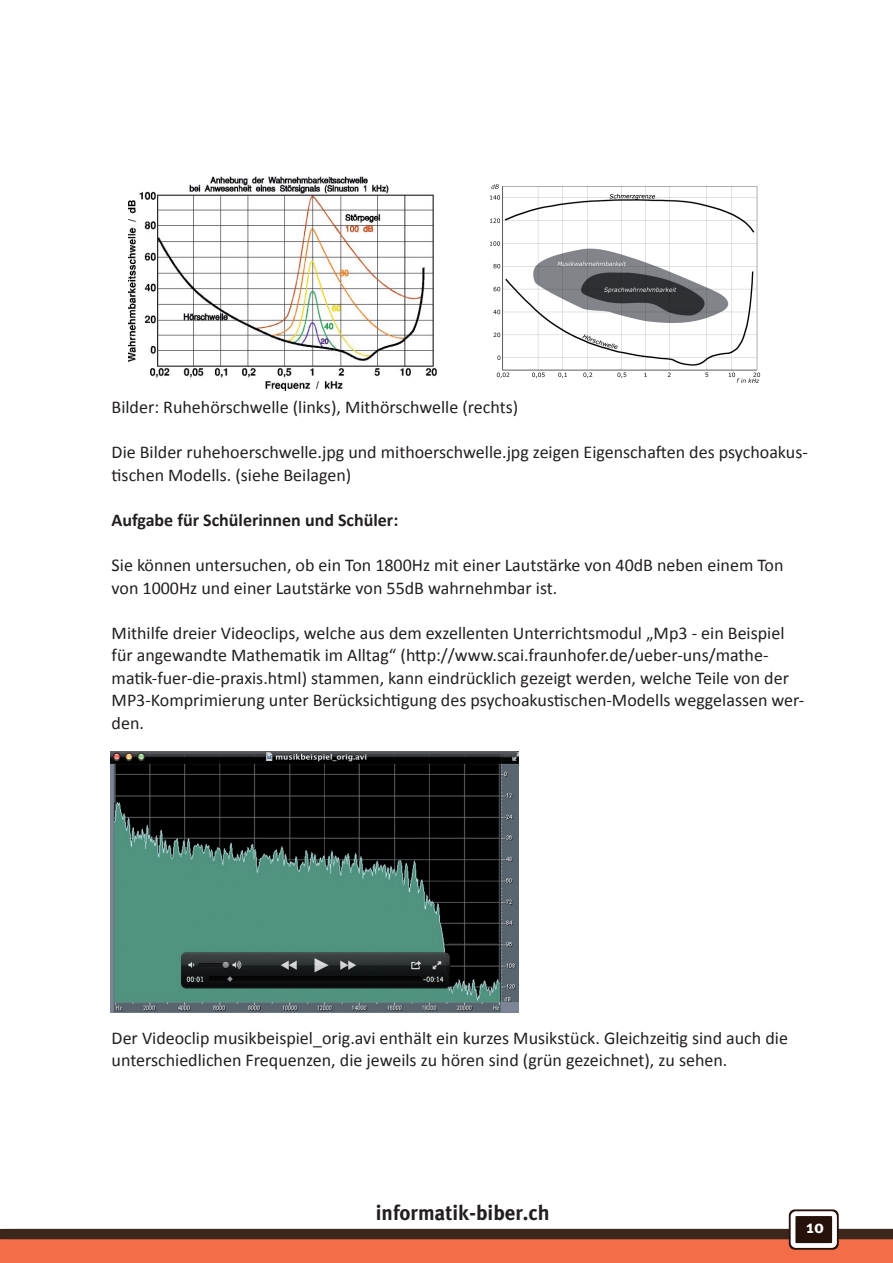
<style>
.page{position:relative;width:893px;height:1263px;background:#fff}
.page>*{position:absolute;margin:0;border:0;box-sizing:border-box;transform-origin:0 0}
.t1{font:700 21px "Meta Mobi";color:#231f20}
.t2{font:18px/22.5px "Calibri";color:#231f20}
.t3{font:700 18px "Calibri";color:#231f20}
.t4{font:700 18px "Meta Mobi";color:#fff}
</style>
<div class="page">
<div style="left:0;top:1234px;width:893px;height:29px;background:#f36e48"></div>
<div style="left:0;top:1229px;width:893px;height:10px;background:#3d261b"></div>
<div style="left:789px;top:1209px;width:50px;height:41px;background:#26110b;border-radius:6px"></div>
<div style="left:791px;top:1211px;width:46px;height:37px;border:5px solid #fff;border-radius:3px"></div>
<img style="left:128px;top:176px;width:309px;height:215px">
<img style="left:490px;top:184px;width:271px;height:199px">
<img style="left:111px;top:752px;width:408px;height:260px">
<p class="t2" style="left:112px;top:396px;width:408px">Bilder: Ruhehörschwelle (links), Mithörschwelle (rechts)</p>
<p class="t2" style="left:112px;top:441px;width:698px">Die Bilder ruhehoerschwelle.jpg und mithoerschwelle.jpg zeigen Eigenschaften des psychoakus&shy;tischen Modells. (siehe Beilagen)</p>
<p class="t3" style="left:112px;top:508px;width:288px">Aufgabe für Schülerinnen und Schüler:</p>
<p class="t2" style="left:112px;top:554px;width:673px">Sie können untersuchen, ob ein Ton 1800Hz mit einer Lautstärke von 40dB neben einem Ton von 1000Hz und einer Lautstärke von 55dB wahrnehmbar ist.</p>
<p class="t2" style="left:112px;top:621px;width:694px">Mithilfe dreier Videoclips, welche aus dem exzellenten Unterrichtsmodul „Mp3 - ein Beispiel für angewandte Mathematik im Alltag“ (http://www.scai.fraunhofer.de/ueber-uns/mathe&shy;matik-fuer-die-praxis.html) stammen, kann eindrücklich gezeigt werden, welche Teile von der MP3-Komprimierung unter Berücksichtigung des psychoakustischen-Modells weggelassen wer&shy;den.</p>
<p class="t2" style="left:112px;top:1026px;width:678px">Der Videoclip musikbeispiel_orig.avi enthält ein kurzes Musikstück. Gleichzeitig sind auch die unterschiedlichen Frequenzen, die jeweils zu hören sind (grün gezeichnet), zu sehen.</p>
<p class="t1" style="left:376px;top:1200px;width:175px">informatik-biber.ch</p>
<p class="t4" style="left:807px;top:1217px;width:19px">10</p>
</div>
